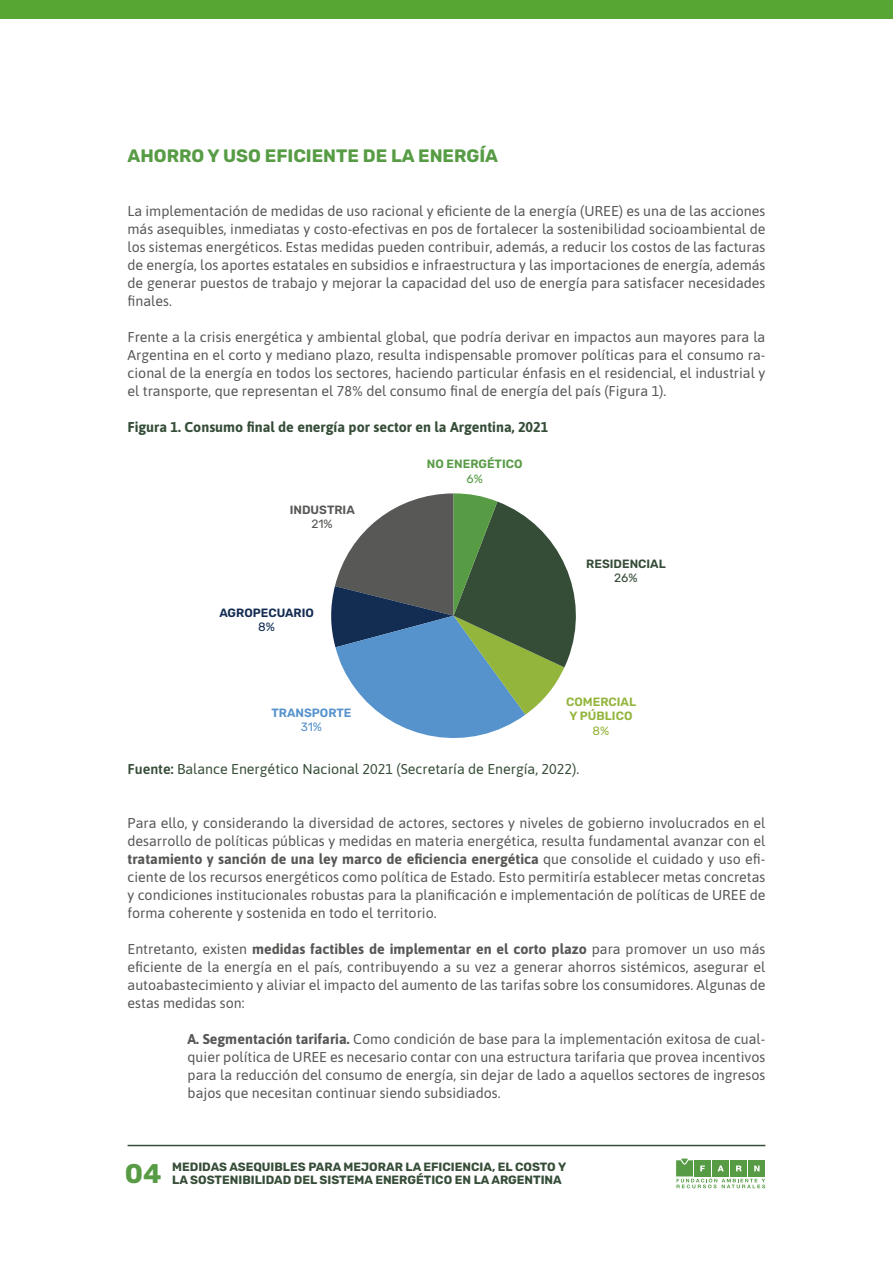
<style>
.page{position:relative;width:893px;height:1263px;background:#fff}
.page>*{position:absolute;margin:0;border:0;box-sizing:border-box;transform-origin:0 0}
.t1{font:700 27px "Rubik";color:#579c45}
.t2{font:700 18px "Rubik";color:#579c45}
.t3{font:14.25px/18px "Asap";color:#575756;text-align:justify}
.t4{font:14.25px "Asap";color:#364d38}
.t5{font:700 14.25px "Asap";color:#364d38}
.t6{font:700 12px/13.5px "Rubik";color:#364d38}
.t7{font:600 12px/14.4px "Rubik";color:#93b53c}
.t8{font:600 12px "Rubik";color:#132c51}
.t9{font:600 12px "Rubik";color:#579b45}
.t10{font:600 12px "Rubik";color:#354c37}
.t11{font:600 12px "Rubik";color:#5692cb}
.t12{font:600 12px "Rubik";color:#585856}
.t13{font:12px "Rubik";color:#585856}
.t14{font:12px "Rubik";color:#5692cb}
.t15{font:12px "Rubik";color:#354c37}
.t16{font:12px "Rubik";color:#132c51}
.t17{font:12px "Rubik";color:#93b53c}
.t18{font:12px "Rubik";color:#579b45}
.s1{font-weight:600}
.s2{font-weight:700}
</style>
<div class="page">
<svg style="left:676px;top:1158px;width:89px;height:30px"></svg>
<hr style="left:128px;top:1145px;width:637px;height:1px;background:#364d38">
<div style="left:0;top:0;width:893px;height:19px;background:#57a532"></div>
<svg style="left:331px;top:493px;width:245px;height:245px"></svg>
<p class="t2" style="left:128px;top:146px;width:372px">AHORRO Y USO EFICIENTE DE LA ENERGÍA</p>
<p class="t3" style="left:128px;top:201px;width:639px">La implementación de medidas de uso racional y eficiente de la energía (UREE) es una de las acciones más asequibles, inmediatas y costo-efectivas en pos de fortalecer la sostenibilidad socioambiental de los sistemas energéticos. Estas medidas pueden contribuir, además, a reducir los costos de las facturas de energía, los aportes estatales en subsidios e infraestructura y las importaciones de energía, además de generar puestos de trabajo y mejorar la capacidad del uso de energía para satisfacer necesidades finales.</p>
<p class="t3" style="left:128px;top:327px;width:639px">Frente a la crisis energética y ambiental global, que podría derivar en impactos aun mayores para la Argentina en el corto y mediano plazo, resulta indispensable promover políticas para el consumo ra&shy;cional de la energía en todos los sectores, haciendo particular énfasis en el residencial, el industrial y el transporte, que representan el 78% del consumo final de energía del país (Figura 1).</p>
<p class="t5" style="left:128px;top:417px;width:422px">Figura 1. Consumo final de energía por sector en la Argentina, 2021</p>
<p class="t12" style="left:290px;top:503px;width:67px">INDUSTRIA</p>
<p class="t13" style="left:311px;top:517px;width:23px">21%</p>
<p class="t8" style="left:219px;top:606px;width:96px">AGROPECUARIO</p>
<p class="t16" style="left:258px;top:620px;width:18px">8%</p>
<p class="t11" style="left:271px;top:706px;width:82px">TRANSPORTE</p>
<p class="t14" style="left:301px;top:720px;width:23px">31%</p>
<p class="t9" style="left:427px;top:458px;width:97px">NO ENERGÉTICO</p>
<p class="t18" style="left:467px;top:472px;width:18px">6%</p>
<p class="t10" style="left:586px;top:557px;width:81px">RESIDENCIAL</p>
<p class="t15" style="left:614px;top:571px;width:25px">26%</p>
<p class="t7" style="left:566px;top:695px;width:71px">COMERCIAL<br>Y PÚBLICO</p>
<p class="t17" style="left:593px;top:724px;width:18px">8%</p>
<p class="t4" style="left:128px;top:759px;width:453px"><span class="s1">Fuente:</span> Balance Energético Nacional 2021 (Secretaría de Energía, 2022).</p>
<p class="t3" style="left:128px;top:813px;width:639px">Para ello, y considerando la diversidad de actores, sectores y niveles de gobierno involucrados en el desarrollo de políticas públicas y medidas en materia energética, resulta fundamental avanzar con el <span class="s2">tratamiento y sanción de una ley marco de eficiencia energética</span> que consolide el cuidado y uso efi&shy;ciente de los recursos energéticos como política de Estado. Esto permitiría establecer metas concretas y condiciones institucionales robustas para la planificación e implementación de políticas de UREE de forma coherente y sostenida en todo el territorio.</p>
<p class="t3" style="left:128px;top:939px;width:639px">Entretanto, existen <span class="s2">medidas factibles de implementar en el corto plazo</span> para promover un uso más eficiente de la energía en el país, contribuyendo a su vez a generar ahorros sistémicos, asegurar el autoabastecimiento y aliviar el impacto del aumento de las tarifas sobre los consumidores. Algunas de estas medidas son:</p>
<p class="t3" style="left:188px;top:1029px;width:579px"><span class="s2">A. Segmentación tarifaria.</span> Como condición de base para la implementación exitosa de cual&shy;quier política de UREE es necesario contar con una estructura tarifaria que provea incentivos para la reducción del consumo de energía, sin dejar de lado a aquellos sectores de ingresos bajos que necesitan continuar siendo subsidiados.</p>
<h1 class="t1" style="left:125px;top:1158px;width:38px">04</h1>
<p class="t6" style="left:172px;top:1160px;width:396px">MEDIDAS ASEQUIBLES PARA MEJORAR LA EFICIENCIA, EL COSTO Y<br>LA SOSTENIBILIDAD DEL SISTEMA ENERGÉTICO EN LA ARGENTINA</p>
</div>
